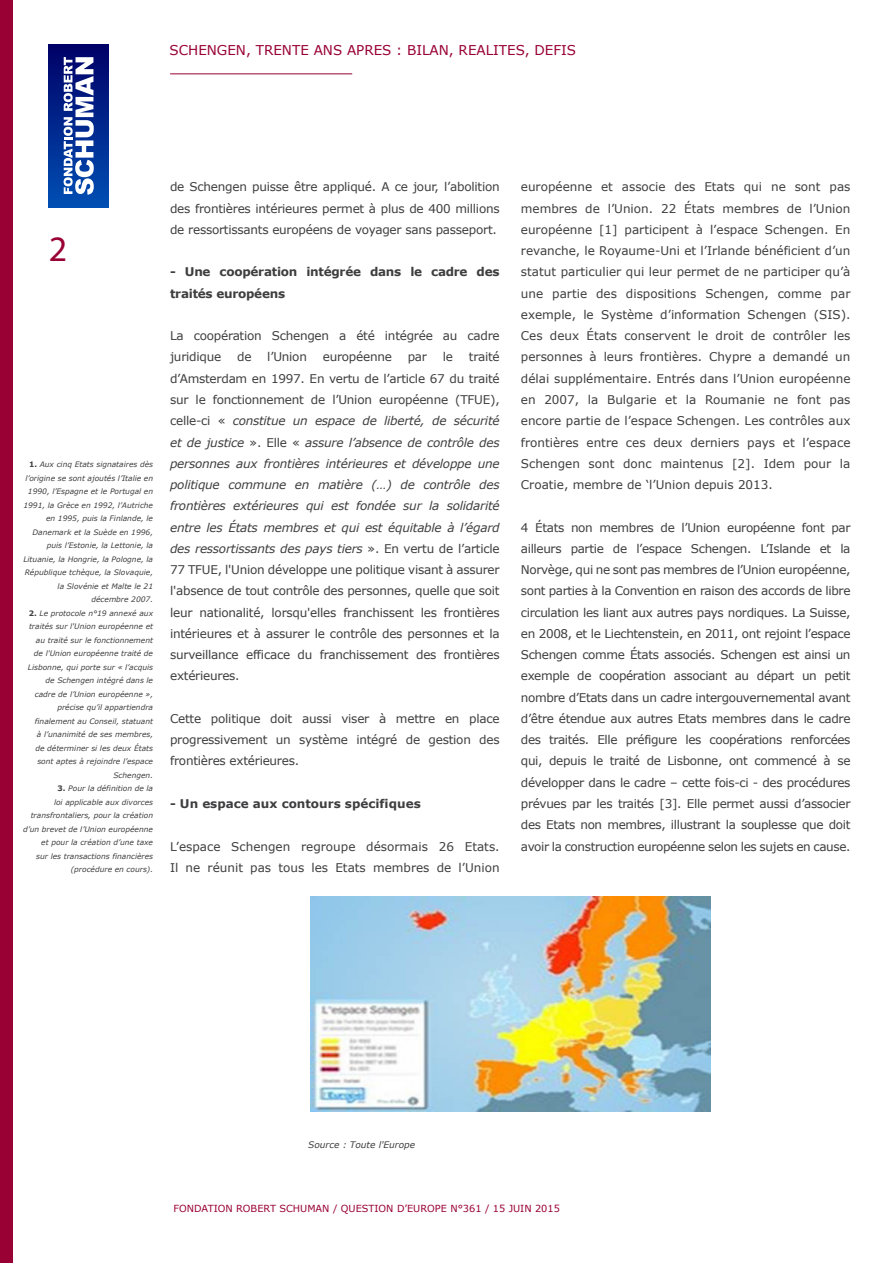
<style>
.page{position:relative;width:893px;height:1263px;background:#fff}
.page>*{position:absolute;margin:0;border:0;box-sizing:border-box;transform-origin:0 0}
.t1{font:36px "Myriad Pro";color:#990134}
.t2{font:13.5px "Verdana";color:#990134}
.Texte_courant{font:12px/21.3px "Verdana";letter-spacing:-.02em;color:#3e3e40;text-align:justify}
.Texte_courant-2{font:12px/21.3px "Verdana";color:#3e3e40}
.Texte_courant-3{font:700 12px/21.3px "Verdana";letter-spacing:-.02em;color:#3e3e40}
.Texte_courant-4{font:700 12px "Verdana";color:#3e3e40}
.t3{font:9.75px "Verdana";color:#990134}
.Texte_courant-5{font:italic 9px "Verdana";color:#3e3e40}
.Légende_à_gauche{font:italic 7.5px/13.5px "Verdana";color:#3e3e40;text-align:right}
.s1{font-weight:700;font-style:normal}
.s2{font-style:italic}
</style>
<div class="page">
<div style="left:0;top:0;width:13px;height:1263px;background:#990134"></div>
<svg style="left:49px;top:44px;width:59px;height:163px;background:#01278c"></svg>
<svg style="left:64px;top:57px;width:30px;height:138px"></svg>
<hr style="left:170px;top:73px;width:182px;height:1px;background:#990134">
<img style="left:310px;top:896px;width:400px;height:216px">
<p class="t2" style="left:170px;top:41px;width:408px">SCHENGEN, TRENTE ANS APRES : BILAN, REALITES, DEFIS</p>
<p class="t1" style="left:49px;top:227px;width:20px">2</p>
<p class="Légende_à_gauche" style="left:23px;top:458px;width:131px"><span class="s1">1.</span> Aux cinq Etats signataires dès l’origine se sont ajoutés l’Italie en<br>1990, l’Espagne et le Portugal en<br>1991, la Grèce en 1992, l’Autriche en 1995, puis la Finlande, le<br>Danemark et la Suède en 1996, puis l’Estonie, la Lettonie, la<br>Lituanie, la Hongrie, la Pologne, la<br>République tchèque, la Slovaquie, la Slovénie et Malte le 21 décembre 2007.</p>
<p class="Légende_à_gauche" style="left:28px;top:606px;width:127px"><span class="s1">2.</span> Le protocole n°19 annexé aux traités sur l'Union européenne et au traité sur le fonctionnement de l'Union européenne traité de<br>Lisbonne, qui porte sur « l’acquis de Schengen intégré dans le cadre de l’Union européenne », précise qu’il appartiendra finalement au Conseil, statuant<br>à l’unanimité de ses membres, de déterminer si les deux États sont aptes à rejoindre l’espace<br>Schengen.</p>
<p class="Légende_à_gauche" style="left:23px;top:782px;width:132px"><span class="s1">3.</span> Pour la définition de la<br>loi applicable aux divorces transfrontaliers, pour la création d’un brevet de l’Union européenne et pour la création d’une taxe<br>sur les transactions financières (procédure en cours).</p>
<p class="Texte_courant" style="left:170px;top:176px;width:331px">de Schengen puisse être appliqué. A ce jour, l’abolition des frontières intérieures permet à plus de 400 millions de ressortissants européens de voyager sans passeport.</p>
<p class="Texte_courant-3" style="left:170px;top:261px;width:331px">- Une coopération intégrée dans le cadre des traités européens</p>
<p class="Texte_courant" style="left:170px;top:325px;width:331px">La coopération Schengen a été intégrée au cadre juridique</p>
<p class="Texte_courant" style="left:170px;top:346px;width:331px;text-indent:299px">traité d’Amsterdam en 1997. En vertu de l’article 67 du traité sur le fonctionnement de l’Union européenne (TFUE), celle-ci « <span class="s2">constitue un espace de liberté, de sécurité et de justice</span> ». Elle « <span class="s2">assure l’absence de contrôle des personnes aux frontières intérieures et développe une politique commune en matière (…) de contrôle des frontières extérieures qui est fondée sur la solidarité entre les États membres et qui est équitable à l’égard des ressortissants des pays tiers</span> ». En vertu de l’article 77 TFUE, l'Union développe une politique visant à assurer l'absence de tout contrôle des personnes, quelle que soit leur nationalité, lorsqu'elles franchissent les frontières intérieures et à assurer le contrôle des personnes et la surveillance efficace du franchissement des frontières extérieures.</p>
<p class="Texte_courant" style="left:170px;top:708px;width:331px">Cette politique doit aussi viser à mettre en place progressivement un système intégré de gestion des frontières extérieures.</p>
<p class="Texte_courant-4" style="left:170px;top:795px;width:252px">- Un espace aux contours spécifiques</p>
<p class="Texte_courant-2" style="left:170px;top:835px;width:331px">L’espace Schengen regroupe désormais 26 Etats.<br>Il ne réunit pas tous les Etats membres de l’Union</p>
<p class="Texte_courant" style="left:237px;top:346px;width:16px">de</p>
<p class="Texte_courant" style="left:267px;top:346px;width:41px">l’Union</p>
<p class="Texte_courant" style="left:323px;top:346px;width:71px">européenne</p>
<p class="Texte_courant" style="left:408px;top:346px;width:21px">par</p>
<p class="Texte_courant" style="left:443px;top:346px;width:12px">le</p>
<p class="Texte_courant" style="left:521px;top:176px;width:331px">européenne et associe des Etats qui ne sont pas membres de l’Union. 22 États membres de l’Union européenne [1] participent à l’espace Schengen. En revanche, le Royaume-Uni et l’Irlande bénéficient d’un statut particulier qui leur permet de ne participer qu’à une partie des dispositions Schengen, comme par exemple, le Système d’information Schengen (SIS).<br>Ces deux États conservent le droit de contrôler les personnes à leurs frontières. Chypre a demandé un délai supplémentaire. Entrés dans l’Union européenne en 2007, la Bulgarie et la Roumanie ne font pas encore partie de l’espace Schengen. Les contrôles aux frontières entre ces deux derniers pays et l’espace Schengen sont donc maintenus [2]. Idem pour la Croatie, membre de ‘l’Union depuis 2013.</p>
<p class="Texte_courant" style="left:521px;top:516px;width:331px">4 États non membres de l’Union européenne font par ailleurs partie de l’espace Schengen. L’Islande et la Norvège, qui ne sont pas membres de l’Union européenne, sont parties à la Convention en raison des accords de libre circulation les liant aux autres pays nordiques. La Suisse, en 2008, et le Liechtenstein, en 2011, ont rejoint l’espace Schengen comme États associés. Schengen est ainsi un exemple de coopération associant au départ un petit nombre d’Etats dans un cadre intergouvernemental avant d’être étendue aux autres Etats membres dans le cadre des traités. Elle préfigure les coopérations renforcées qui, depuis le traité de Lisbonne, ont commencé à se développer dans le cadre – cette fois-ci - des procédures prévues par les traités [3]. Elle permet aussi d’associer des Etats non membres, illustrant la souplesse que doit avoir la construction européenne selon les sujets en cause.</p>
<p class="Texte_courant-5" style="left:308px;top:1139px;width:108px">Source : Toute l'Europe</p>
<p class="t3" style="left:174px;top:1202px;width:388px">FONDATION ROBERT SCHUMAN / QUESTION D’EUROPE N°361 / 15 JUIN 2015</p>
</div>
